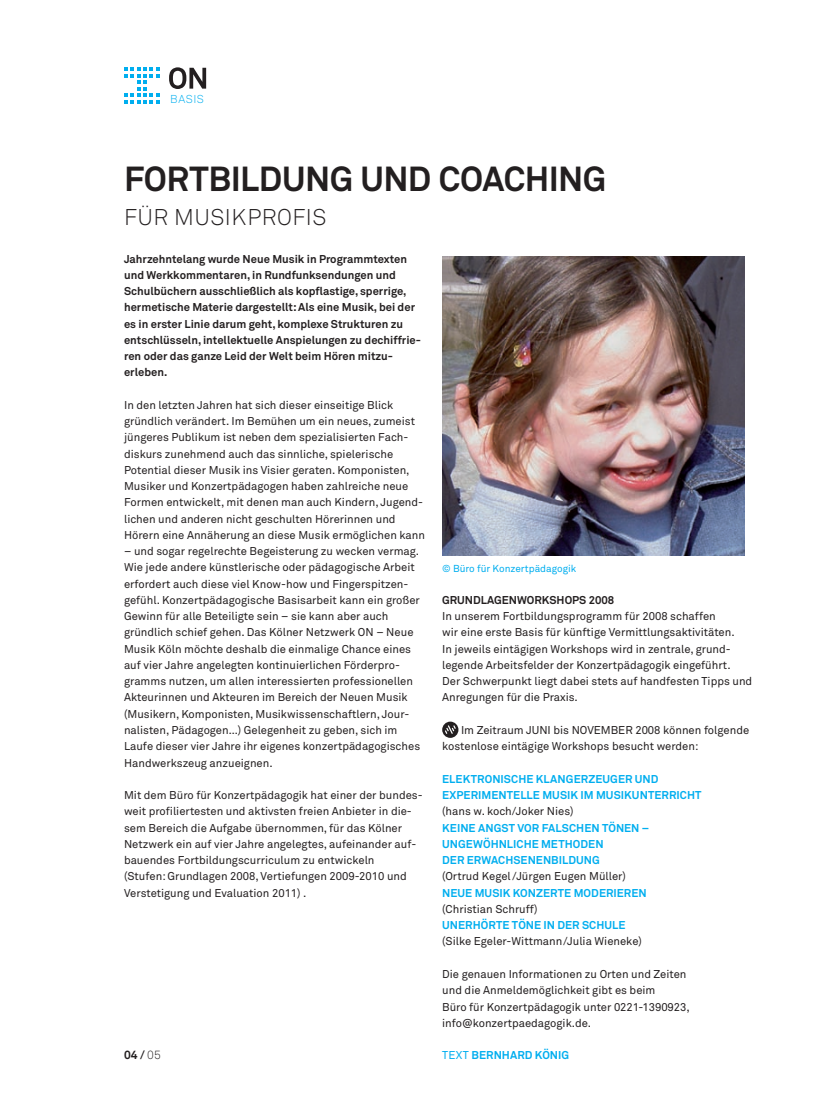
<style>
.page{position:relative;width:833px;height:1117px;background:#fff}
.page>*{position:absolute;margin:0;border:0;box-sizing:border-box;transform-origin:0 0}
.t1{font:700 34.38px "Akkurat";letter-spacing:-.015em;color:#231f20}
.t2{font:300 22.5px "Akkurat";letter-spacing:.02em;color:#231f20}
.t3{font:700 11.88px "Akkurat";color:#231f20}
.t4{font:300 11.38px "Akkurat";letter-spacing:.045em;color:#00aeef}
.t5{font:11.25px/16.2px "Akkurat";color:#231f20}
.t6{font:700 11.25px/16.2px "Akkurat";color:#231f20}
.t7{font:700 11.25px "Akkurat";letter-spacing:.005em;color:#00aeef}
.t8{font:10px "Akkurat";color:#00aeef}
.s1{font-weight:300}
.s2{font-weight:400}
</style>
<div class="page">
<svg style="left:442px;top:721px;width:16px;height:16px"></svg>
<svg style="left:445px;top:725px;width:11px;height:8px"></svg>
<svg style="left:169px;top:67px;width:37px;height:22px"></svg>
<svg style="left:124px;top:68px;width:35px;height:35px"></svg>
<img style="left:442px;top:256px;width:302px;height:299px">
<p class="t4" style="left:170px;top:92px;width:35px">BASIS</p>
<h1 class="t1" style="left:124px;top:158px;width:484px">FORTBILDUNG UND COACHING</h1>
<h2 class="t2" style="left:124px;top:204px;width:204px">FÜR MUSIKPROFIS</h2>
<p class="t6" style="left:124px;top:250px;width:298px">Jahrzehntelang wurde Neue Musik in Programmtexten und Werkkommentaren, in Rundfunksendungen und Schulbüchern ausschließlich als kopflastige, sperrige, hermetische Materie dargestellt: Als eine Musik, bei der es in erster Linie darum geht, komplexe Strukturen zu entschlüsseln, intellektuelle Anspielungen zu dechiffrie&shy;ren oder das ganze Leid der Welt beim Hören mitzu&shy;erleben.</p>
<p class="t5" style="left:124px;top:397px;width:302px">In den letzten Jahren hat sich dieser einseitige Blick gründlich verändert. Im Bemühen um ein neues, zumeist jüngeres Publikum ist neben dem spezialisierten Fach&shy;diskurs zunehmend auch das sinnliche, spielerische Potential dieser Musik ins Visier geraten. Komponisten, Musiker und Konzertpädagogen haben zahlreiche neue Formen entwickelt, mit denen man auch Kindern, Jugend&shy;lichen und anderen nicht geschulten Hörerinnen und Hörern eine Annäherung an diese Musik ermöglichen kann</p>
<p class="t5" style="left:124px;top:543px;width:298px">– und sogar regelrechte Begeisterung zu wecken vermag.<br>Wie jede andere künstlerische oder pädagogische Arbeit erfordert auch diese viel Know-how und Fingerspitzen&shy;gefühl. Konzertpädagogische Basisarbeit kann ein großer Gewinn für alle Beteiligte sein – sie kann aber auch gründlich schief gehen. Das Kölner Netzwerk ON – Neue Musik Köln möchte deshalb die einmalige Chance eines auf vier Jahre angelegten kontinuierlichen Förderpro&shy;gramms nutzen, um allen interessierten professionellen Akteurinnen und Akteuren im Bereich der Neuen Musik (Musikern, Komponisten, Musikwissenschaftlern, Jour&shy;nalisten, Pädagogen…) Gelegenheit zu geben, sich im Laufe dieser vier Jahre ihr eigenes konzertpädagogisches Handwerkszeug anzueignen.</p>
<p class="t5" style="left:124px;top:787px;width:300px">Mit dem Büro für Konzertpädagogik hat einer der bundes&shy;weit profiliertesten und aktivsten freien Anbieter in die&shy;sem Bereich die Aufgabe übernommen, für das Kölner Netzwerk ein auf vier Jahre angelegtes, aufeinander auf&shy;bauendes Fortbildungscurriculum zu entwickeln<br>(Stufen: Grundlagen 2008, Vertiefungen 2009-2010 und Verstetigung und Evaluation 2011) .</p>
<p class="t3" style="left:124px;top:1047px;width:38px">04 / <span class="s1">05</span></p>
<p class="t8" style="left:442px;top:562px;width:136px">© Büro für Konzertpädagogik</p>
<p class="t6" style="left:442px;top:591px;width:17px">Grundlagenworkshops</p>
<p class="t6" style="left:589px;top:591px;width:27px">2008</p>
<p class="t5" style="left:442px;top:608px;width:312px">In unserem Fortbildungsprogramm für 2008 schaffen<br>wir eine erste Basis für künftige Vermittlungsaktivitäten.<br>In jeweils eintägigen Workshops wird in zentrale, grund&shy;legende Arbeitsfelder der Konzertpädagogik eingeführt.<br>Der Schwerpunkt liegt dabei stets auf handfesten Tipps und Anregungen für die Praxis.</p>
<p class="t5" style="left:442px;top:722px;width:308px;text-indent:19px">Im Zeitraum JUNI bis NOVEMBER 2008 können folgende kostenlose eintägige Workshops besucht werden:</p>
<p class="t7" style="left:442px;top:771px;width:15px">Elektronische</p>
<p class="t7" style="left:536px;top:771px;width:17px">Klangerzeuger</p>
<p class="t7" style="left:635px;top:771px;width:9px">und</p>
<p class="t7" style="left:442px;top:788px;width:23px">experimentelle</p>
<p class="t7" style="left:542px;top:788px;width:18px">Musik</p>
<p class="t7" style="left:580px;top:788px;width:34px">im Musikunterricht</p>
<p class="t5" style="left:442px;top:803px;width:133px">(hans w. koch/Joker Nies)</p>
<p class="t7" style="left:442px;top:820px;width:15px">Keine</p>
<p class="t7" style="left:478px;top:820px;width:16px">Angst</p>
<p class="t7" style="left:517px;top:820px;width:9px">vor</p>
<p class="t7" style="left:541px;top:820px;width:9px">falschen</p>
<p class="t7" style="left:602px;top:820px;width:15px">Tönen</p>
<p class="t7" style="left:642px;top:820px;width:9px">–</p>
<p class="t7" style="left:442px;top:836px;width:17px">Ungewöhnliche</p>
<p class="t7" style="left:541px;top:836px;width:19px">Methoden</p>
<p class="t7" style="left:442px;top:852px;width:8px">der</p>
<p class="t7" style="left:467px;top:852px;width:16px">Erwachsenenbildung</p>
<p class="t5" style="left:442px;top:868px;width:185px">(Ortrud Kegel /Jürgen Eugen Müller)</p>
<p class="t7" style="left:442px;top:885px;width:17px">Neue</p>
<p class="t7" style="left:474px;top:885px;width:18px">Musik</p>
<p class="t7" style="left:513px;top:885px;width:16px">Konzerte</p>
<p class="t7" style="left:573px;top:885px;width:9px">moderieren</p>
<p class="t5" style="left:442px;top:901px;width:97px">(Christian Schruff)</p>
<p class="t7" style="left:442px;top:917px;width:16px">Unerhörte</p>
<p class="t7" style="left:512px;top:917px;width:15px">Töne</p>
<p class="t7" style="left:543px;top:917px;width:22px">in der</p>
<p class="t7" style="left:582px;top:917px;width:16px">Schule</p>
<p class="t5" style="left:442px;top:933px;width:201px">(Silke Egeler-Wittmann/Julia Wieneke)</p>
<p class="t5" style="left:442px;top:966px;width:249px">Die genauen Informationen zu Orten und Zeiten und die Anmeldemöglichkeit gibt es beim<br>Büro für Konzertpädagogik unter 0221-1390923, info@konzertpaedagogik.de.</p>
<p class="t7" style="left:442px;top:1047px;width:46px"><span class="s2">Text</span> Bernhard</p>
<p class="t7" style="left:535px;top:1047px;width:15px">König</p>
</div>
